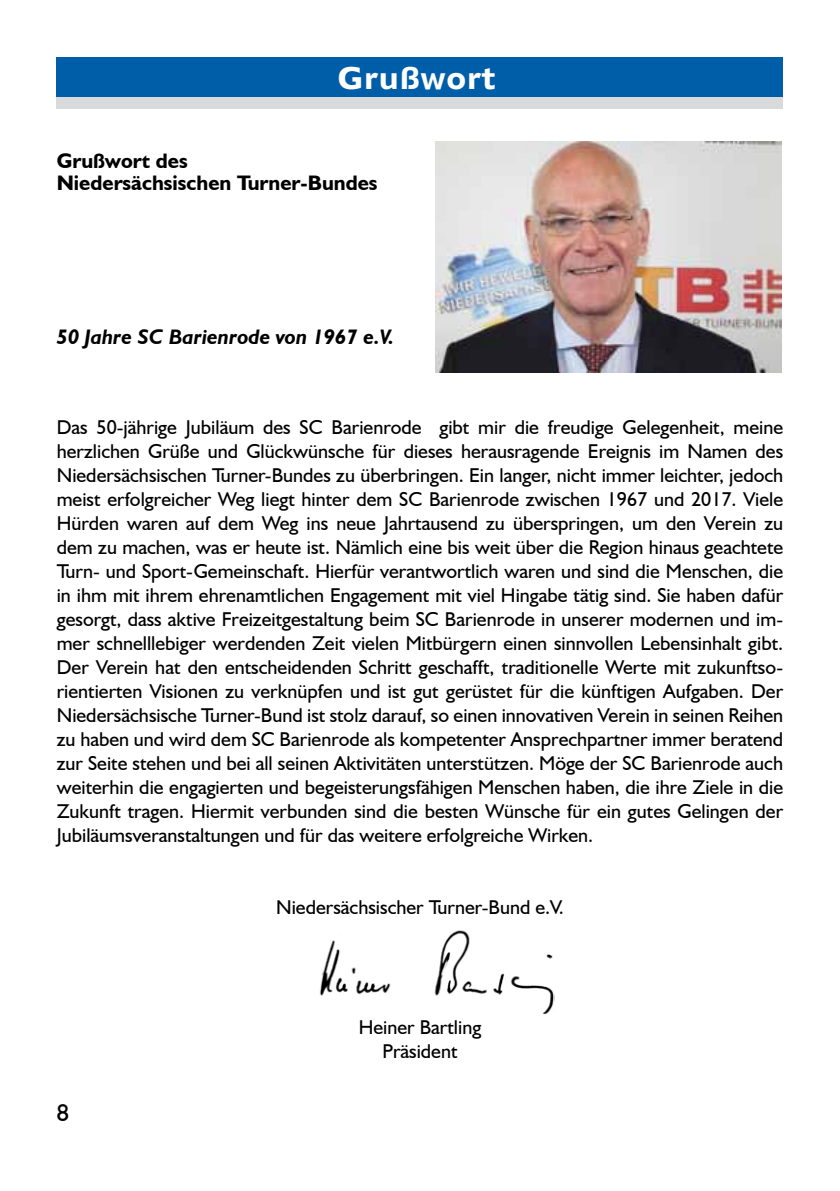
<style>
.page{position:relative;width:840px;height:1191px;background:#fff}
.page>*{position:absolute;margin:0;border:0;box-sizing:border-box;transform-origin:0 0}
.t1{font:28px "Humanist 970 BT Bold C";color:#fff;scale:.95 1}
.t2{font:24px "Humanist 521 BT";color:#000}
.t3{font:700 21px/22px "Humanist 521 BT";color:#000}
.t4{font:italic 700 21px "Humanist 521 BT";color:#000}
.t5{font:20px/24px "Humanist 521 BT";color:#000;text-align:justify}
</style>
<div class="page">
<div style="left:57px;top:98px;width:725px;height:11px;background:#d9dadb"></div>
<div style="left:57px;top:57px;width:725px;height:39px;background:#005ea8"></div>
<img style="left:435px;top:142px;width:346px;height:230px">
<img style="left:320px;top:930px;width:234px;height:85px">
<h1 class="t1" style="left:337px;top:59px;width:168px">Grußwort</h1>
<p class="t3" style="left:57px;top:149px;width:322px">Grußwort des<br>Niedersächsischen Turner-Bundes</p>
<p class="t4" style="left:57px;top:323px;width:339px">50 Jahre SC Barienrode von 1967 e.V.</p>
<p class="t5" style="left:57px;top:414px;width:727px">Das 50-jährige Jubiläum des SC Barienrode gibt mir die freudige Gelegenheit, meine herzlichen Grüße und Glückwünsche für dieses herausragende Ereignis im Namen des Niedersächsischen Turner-Bundes zu überbringen. Ein langer, nicht immer leichter, jedoch meist erfolgreicher Weg liegt hinter dem SC Barienrode zwischen 1967 und 2017. Viele Hürden waren auf dem Weg ins neue Jahrtausend zu überspringen, um den Verein zu dem zu machen, was er heute ist. Nämlich eine bis weit über die Region hinaus geachtete Turn- und Sport-Gemeinschaft. Hierfür verantwortlich waren und sind die Menschen, die in ihm mit ihrem ehrenamtlichen Engagement mit viel Hingabe tätig sind. Sie haben dafür gesorgt, dass aktive Freizeitgestaltung beim SC Barienrode in unserer modernen und im&shy;mer schnelllebiger werdenden Zeit vielen Mitbürgern einen sinnvollen Lebensinhalt gibt.<br>Der Verein hat den entscheidenden Schritt geschafft, traditionelle Werte mit zukunftso&shy;rientierten Visionen zu verknüpfen und ist gut gerüstet für die künftigen Aufgaben. Der Niedersächsische Turner-Bund ist stolz darauf, so einen innovativen Verein in seinen Reihen zu haben und wird dem SC Barienrode als kompetenter Ansprechpartner immer beratend zur Seite stehen und bei all seinen Aktivitäten unterstützen. Möge der SC Barienrode auch weiterhin die engagierten und begeisterungsfähigen Menschen haben, die ihre Ziele in die Zukunft tragen. Hiermit verbunden sind die besten Wünsche für ein gutes Gelingen der Jubiläumsveranstaltungen und für das weitere erfolgreiche Wirken.</p>
<p class="t5" style="left:276px;top:894px;width:289px">Niedersächsischer Turner-Bund e.V.</p>
<p class="t2" style="left:57px;top:1098px;width:14px">8</p>
<p class="t5" style="left:358px;top:1014px;width:124px;text-align:center">Heiner Bartling<br>Präsident</p>
</div>
